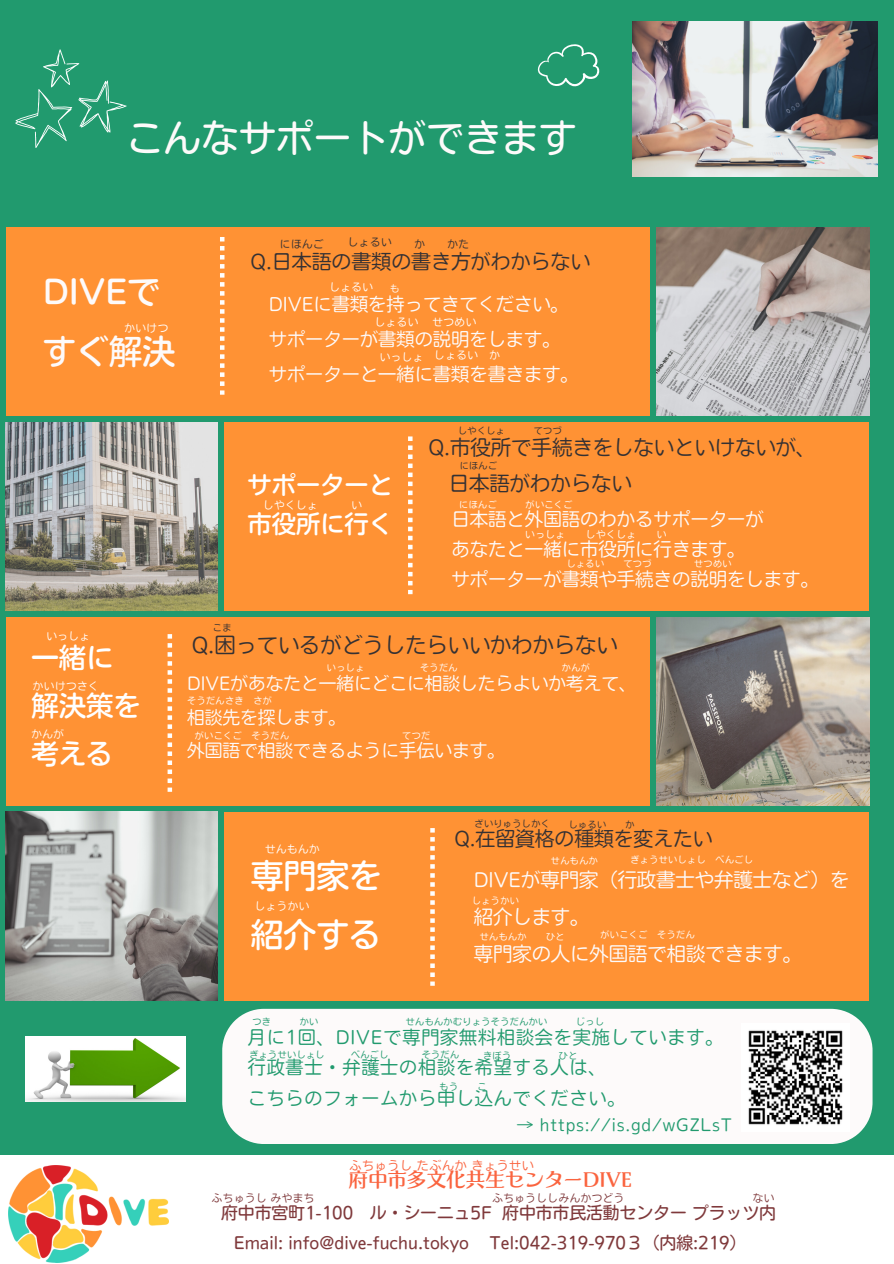
<style>
.page{position:relative;width:894px;height:1264px;background:#fff}
.page>*{position:absolute;margin:0;border:0;box-sizing:border-box;transform-origin:0 0}
.t1{font:37.5px "Nud Motoya Maru Std W3";color:#fdfafa}
.t2{font:33.15px/59.4px "Nud Motoya Maru Std W4";color:#fdfafa}
.t3{font:32.7px "Nud Motoya Maru Std W4";color:#fff}
.t4{font:27.45px "Nud Motoya Maru Std W4";color:#fff}
.t5{font:24.3px "Nud Motoya Maru Std W4";color:#fff}
.t6{font:21.15px "Nud Motoya Maru Std W2 b";color:#353133}
.t7{font:20.4px "Nud Motoya Maru Std W2 b";color:#353133}
.t8{font:19.95px "Nud Motoya Maru Std W2 b";color:#353133}
.t9{font:19.8px "Nud Motoya Maru Std W2 b";color:#353133}
.t10{font:19.5px "Motoya Arata Std W4";color:#fa643f}
.t11{font:19.35px/36.9px "Nud Motoya Maru Std W2 b";color:#fdfafa}
.t12{font:18.3px "Nud Motoya Maru Std W2 b";color:#fdfafa}
.t13{font:18.15px "Nud Motoya Maru Std W2 b";color:#fdfafa}
.t14{font:18px/30.5px "Nud Motoya Maru Std W2 b";letter-spacing:.05em;color:#219a6e}
.t15{font:17.7px "Nud Motoya Maru Std W2 b";color:#fdfafa}
.t16{font:16.8px "Nud Motoya Maru Std W3";color:#7f393b}
.t17{font:16.5px "Nud Motoya Maru Std W2 b";letter-spacing:.05em;color:#219a6e}
.t18{font:12px "Nud Motoya Maru Std W2 b";letter-spacing:.05em;color:#fa643f}
.t19{font:10.5px "Nud Motoya Maru Std W2 b";letter-spacing:.05em;color:#fff}
.t20{font:10.5px "Nud Motoya Maru Std W2 b";letter-spacing:.05em;color:#7f393b}
.t21{font:10.5px "Nud Motoya Maru Std W2 b";letter-spacing:.05em;color:#353133}
.t22{font:9.6px "Nud Motoya Maru Std W2 b";letter-spacing:.05em;color:#fff}
.t23{font:9.3px "Nud Motoya Maru Std W2 b";color:#fff}
.t24{font:9px "Nud Motoya Maru Std W2 b";letter-spacing:.05em;color:#fff}
.t25{font:9px "Nud Motoya Maru Std W2 b";letter-spacing:.05em;color:#219a6e}
.t26{font:9px "Nud Motoya Maru Std W2 b";letter-spacing:.05em;color:#353133}
</style>
<div class="page">
<div style="left:0;top:0;width:893px;height:1263px;background:#219a6e"></div>
<div style="left:224px;top:422px;width:644px;height:188px;background:#ff9234"></div>
<div style="left:6px;top:617px;width:643px;height:188px;background:#ff9234"></div>
<div style="left:6px;top:227px;width:643px;height:188px;background:#ff9234"></div>
<div style="left:224px;top:812px;width:644px;height:188px;background:#ff9234"></div>
<img style="left:656px;top:227px;width:212px;height:188px">
<img style="left:6px;top:422px;width:212px;height:188px">
<img style="left:656px;top:617px;width:212px;height:188px">
<img style="left:6px;top:812px;width:212px;height:188px">
<svg style="left:220px;top:237px;width:4px;height:158px"></svg>
<svg style="left:408px;top:436px;width:4px;height:158px"></svg>
<svg style="left:167px;top:634px;width:5px;height:157px"></svg>
<svg style="left:430px;top:828px;width:4px;height:157px"></svg>
<img style="left:632px;top:22px;width:245px;height:154px">
<svg style="left:537px;top:44px;width:63px;height:43px"></svg>
<svg style="left:15px;top:49px;width:112px;height:99px"></svg>
<img style="left:25px;top:1036px;width:160px;height:65px">
<div style="left:222px;top:1008px;width:650px;height:135px;background:#fdfafa"></div>
<div style="left:0;top:1155px;width:893px;height:108px;background:#fff"></div>
<img style="left:8px;top:1165px;width:161px;height:97px">
<img style="left:741px;top:1023px;width:108px;height:108px">
<p class="t1" style="left:126px;top:119px;width:452px">こんなサポートができます</p>
<p class="t2" style="left:43px;top:262px;width:134px">DIVEですぐ解決</p>
<p class="t19" style="left:124px;top:323px;width:45px">かいけつ</p>
<p class="t21" style="left:280px;top:239px;width:45px">にほんご</p>
<p class="t21" style="left:348px;top:237px;width:45px">しょるい</p>
<p class="t19" style="left:329px;top:281px;width:45px">しょるい</p>
<p class="t19" style="left:374px;top:317px;width:45px">しょるい</p>
<p class="t21" style="left:414px;top:239px;width:12px">か</p>
<p class="t21" style="left:447px;top:239px;width:23px">かた</p>
<p class="t8" style="left:250px;top:251px;width:341px">Q.日本語の書類の書き方がわからない</p>
<p class="t13" style="left:269px;top:295px;width:301px">DIVEに書類を持ってきてください。</p>
<p class="t13" style="left:269px;top:330px;width:293px">サポーターが書類の説明をします。</p>
<p class="t13" style="left:269px;top:365px;width:311px">サポーターと一緒に書類を書きます。</p>
<p class="t23" style="left:390px;top:284px;width:11px">も</p>
<p class="t19" style="left:432px;top:317px;width:45px">せつめい</p>
<p class="t19" style="left:434px;top:350px;width:67px">しょるい か</p>
<p class="t19" style="left:379px;top:351px;width:45px">いっしょ</p>
<p class="t19" style="left:46px;top:631px;width:45px">いっしょ</p>
<p class="t4" style="left:31px;top:643px;width:84px">一緒に</p>
<p class="t4" style="left:31px;top:691px;width:111px">解決策を</p>
<p class="t4" style="left:31px;top:739px;width:84px">考える</p>
<p class="t19" style="left:33px;top:681px;width:67px">かいけつさく</p>
<p class="t19" style="left:32px;top:729px;width:34px">かんが</p>
<p class="t5" style="left:247px;top:472px;width:147px">サポーターと</p>
<p class="t5" style="left:247px;top:511px;width:147px">市役所に行く</p>
<p class="t19" style="left:263px;top:499px;width:56px">しやくしょ</p>
<p class="t19" style="left:351px;top:499px;width:12px">い</p>
<p class="t26" style="left:213px;top:623px;width:20px">こま</p>
<p class="t26" style="left:458px;top:426px;width:48px">しやくしょ</p>
<p class="t26" style="left:533px;top:426px;width:29px">てつづ</p>
<p class="t26" style="left:459px;top:461px;width:39px">にほんご</p>
<p class="t24" style="left:459px;top:500px;width:39px">にほんご</p>
<p class="t24" style="left:525px;top:500px;width:48px">がいこくご</p>
<p class="t22" style="left:525px;top:529px;width:41px">いっしょ</p>
<p class="t22" style="left:585px;top:529px;width:52px">しやくしょ</p>
<p class="t22" style="left:656px;top:529px;width:11px">い</p>
<p class="t24" style="left:566px;top:559px;width:39px">しょるい</p>
<p class="t24" style="left:623px;top:559px;width:29px">てつづ</p>
<p class="t7" style="left:428px;top:437px;width:389px">Q.市役所で手続きをしないといけないが、</p>
<p class="t7" style="left:448px;top:473px;width:185px">日本語がわからない</p>
<p class="t12" style="left:451px;top:510px;width:314px">日本語と外国語のわかるサポーターが</p>
<p class="t12" style="left:451px;top:540px;width:295px">あなたと一緒に市役所に行きます。</p>
<p class="t12" style="left:451px;top:570px;width:369px">サポーターが書類や手続きの説明をします。</p>
<p class="t24" style="left:694px;top:559px;width:39px">せつめい</p>
<p class="t6" style="left:192px;top:634px;width:427px">Q.困っているがどうしたらいいかわからない</p>
<p class="t15" style="left:187px;top:674px;width:451px">DIVEがあなたと一緒にどこに相談したらよいか考えて、</p>
<p class="t15" style="left:187px;top:708px;width:160px">相談先を探します。</p>
<p class="t15" style="left:187px;top:741px;width:319px">外国語で相談できるように手伝います。</p>
<p class="t24" style="left:327px;top:663px;width:39px">いっしょ</p>
<p class="t24" style="left:420px;top:663px;width:39px">そうだん</p>
<p class="t24" style="left:561px;top:663px;width:29px">かんが</p>
<p class="t24" style="left:187px;top:695px;width:86px">そうだんさき さが</p>
<p class="t24" style="left:195px;top:730px;width:96px">がいこくご そうだん</p>
<p class="t24" style="left:402px;top:730px;width:29px">てつだ</p>
<p class="t19" style="left:265px;top:843px;width:56px">せんもんか</p>
<p class="t3" style="left:251px;top:859px;width:133px">専門家を</p>
<p class="t3" style="left:251px;top:918px;width:133px">紹介する</p>
<p class="t19" style="left:254px;top:901px;width:56px">しょうかい</p>
<p class="t26" style="left:474px;top:819px;width:77px">ざいりゅうしかく</p>
<p class="t26" style="left:568px;top:820px;width:39px">しゅるい</p>
<p class="t26" style="left:625px;top:820px;width:11px">か</p>
<p class="t24" style="left:551px;top:856px;width:48px">せんもんか</p>
<p class="t24" style="left:630px;top:855px;width:124px">ぎょうせいしょし べんごし</p>
<p class="t24" style="left:472px;top:895px;width:48px">しょうかい</p>
<p class="t24" style="left:479px;top:932px;width:48px">せんもんか</p>
<p class="t24" style="left:546px;top:932px;width:20px">ひと</p>
<p class="t24" style="left:600px;top:929px;width:96px">がいこくご そうだん</p>
<p class="t9" style="left:454px;top:828px;width:260px">Q.在留資格の種類を変えたい</p>
<p class="t11" style="left:473px;top:861px;width:377px">DIVEが専門家（行政書士や弁護士など）を</p>
<p class="t11" style="left:473px;top:897px;width:330px">紹介します。<br>専門家の人に外国語で相談できます。</p>
<p class="t25" style="left:252px;top:1016px;width:20px">つき</p>
<p class="t25" style="left:300px;top:1016px;width:20px">かい</p>
<p class="t25" style="left:405px;top:1016px;width:143px">せんもんかむりょうそうだんかい</p>
<p class="t25" style="left:576px;top:1016px;width:29px">じっし</p>
<p class="t25" style="left:249px;top:1049px;width:77px">ぎょうせいしょし</p>
<p class="t25" style="left:351px;top:1049px;width:39px">べんごし</p>
<p class="t25" style="left:421px;top:1049px;width:39px">そうだん</p>
<p class="t25" style="left:483px;top:1051px;width:29px">きぼう</p>
<p class="t25" style="left:558px;top:1051px;width:20px">ひと</p>
<p class="t25" style="left:439px;top:1081px;width:20px">もう</p>
<p class="t25" style="left:477px;top:1081px;width:11px">こ</p>
<h3 class="t14" style="left:248px;top:1021px;width:477px">月に1回、DIVEで専門家無料相談会を実施しています。行政書士・弁護士の相談を希望する人は、<br>こちらのフォームから申し込んでください。</h3>
<h3 class="t17" style="left:517px;top:1115px;width:216px">→ https://is.gd/wGZLsT</h3>
<p class="t18" style="left:349px;top:1158px;width:186px">ふちゅうしたぶんかきょうせい</p>
<p class="t10" style="left:348px;top:1169px;width:285px">府中市多文化共生センターDIVE</p>
<p class="t16" style="left:221px;top:1203px;width:272px">府中市宮町1-100 ル・シーニュ5F</p>
<p class="t16" style="left:502px;top:1203px;width:275px">府中市市民活動センタープラッツ内</p>
<p class="t16" style="left:234px;top:1233px;width:237px">Email: info@dive-fuchu.tokyo</p>
<p class="t16" style="left:489px;top:1233px;width:258px">Tel:042-319-970３（内線:219）</p>
<p class="t20" style="left:212px;top:1192px;width:104px">ふちゅうしみやまち</p>
<p class="t20" style="left:492px;top:1192px;width:133px">ふちゅうししみんかつどう</p>
<p class="t20" style="left:752px;top:1192px;width:23px">ない</p>
</div>
